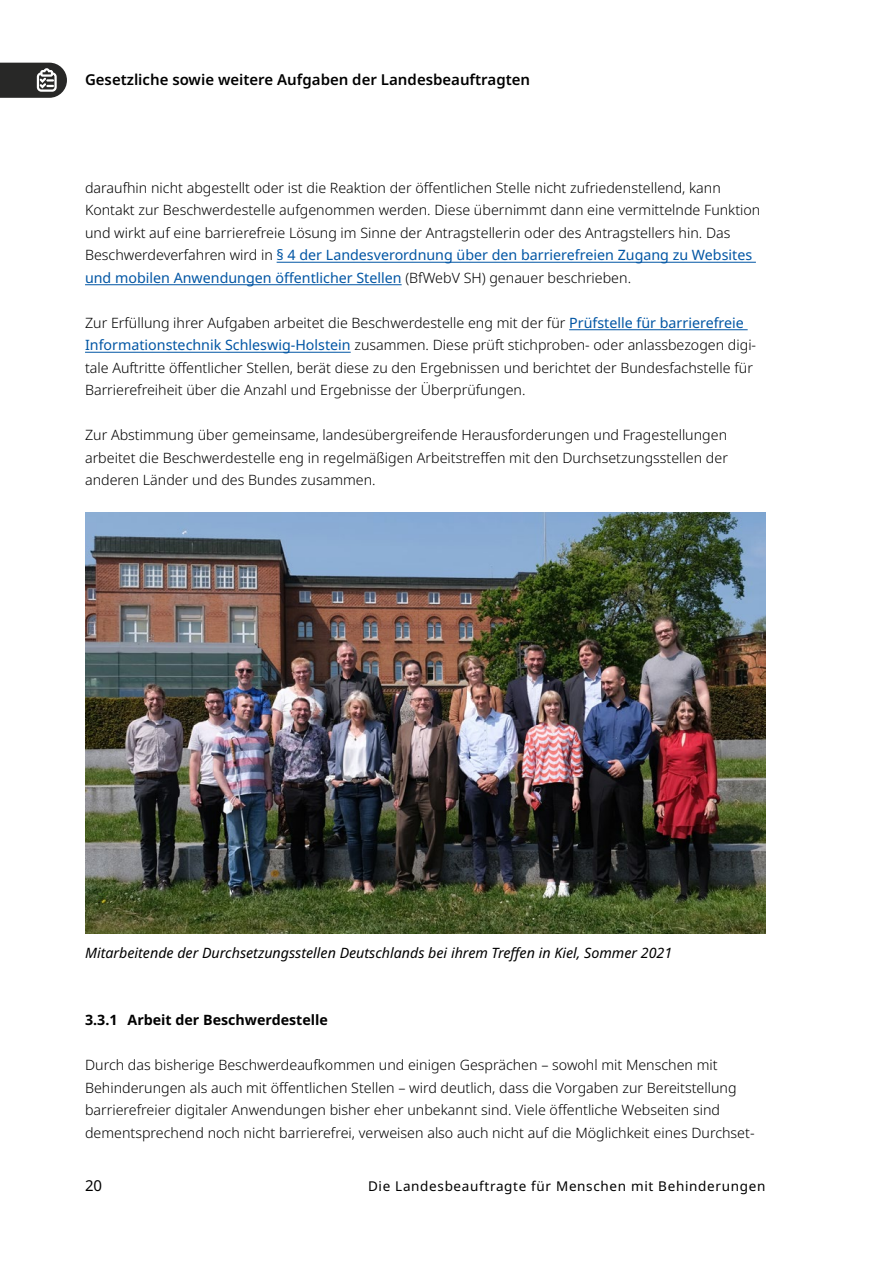
<style>
.page{position:relative;width:893px;height:1263px;background:#fff}
.page>*{position:absolute;margin:0;border:0;box-sizing:border-box;transform-origin:0 0}
.t1{font:600 15px "Noto Sans";color:#000}
.t2{font:15px "Noto Sans";color:#000}
.p-Normal{font:300 14.25px/22.5px "Noto Sans";color:#000}
.p-Bildunterschrift{font:italic 14.25px "Noto Sans";color:#000}
.H3-main{font:700 14.25px "Noto Sans";color:#000}
.t3{font:13.5px "Noto Sans";letter-spacing:.05em;color:#000}
.s1{font-weight:400;color:#0055a4}
</style>
<div class="page">
<svg style="left:0;top:63px;width:67px;height:35px;background:#4b4b4a"></svg>
<hr style="left:277px;top:262px;width:479px;height:1px;background:#0055a4">
<hr style="left:85px;top:284px;width:317px;height:1px;background:#0055a4">
<hr style="left:569px;top:329px;width:179px;height:1px;background:#0055a4">
<hr style="left:85px;top:352px;width:266px;height:1px;background:#0055a4">
<img style="left:85px;top:513px;width:680px;height:421px">
<p class="t1" style="left:85px;top:69px;width:447px">Gesetzliche sowie weitere Aufgaben der Landesbeauftragten</p>
<p class="p-Normal" style="left:85px;top:177px;width:677px">daraufhin nicht abgestellt oder ist die Reaktion der öffentlichen Stelle nicht zufriedenstellend, kann Kontakt zur Beschwerdestelle aufgenommen werden. Diese übernimmt dann eine vermittelnde Funktion und wirkt auf eine barrierefreie Lösung im Sinne der Antragstellerin oder des Antragstellers hin. Das Beschwerdeverfahren wird in <span class="s1">§ 4 der Landesverordnung über den barrierefreien Zugang zu Websites und mobilen Anwendungen öffentlicher Stellen</span> (BfWebV SH) genauer beschrieben.</p>
<p class="p-Normal" style="left:85px;top:312px;width:673px">Zur Erfüllung ihrer Aufgaben arbeitet die Beschwerdestelle eng mit der für <span class="s1">Prüfstelle für barrierefreie Informationstechnik Schleswig-Holstein</span> zusammen. Diese prüft stichproben- oder anlassbezogen digi&shy;tale Auftritte öffentlicher Stellen, berät diese zu den Ergebnissen und berichtet der Bundesfachstelle für Barrierefreiheit über die Anzahl und Ergebnisse der Überprüfungen.</p>
<p class="p-Normal" style="left:85px;top:424px;width:644px;text-align:justify">Zur Abstimmung über gemeinsame, landesübergreifende Herausforderungen und Fragestellungen arbeitet die Beschwerdestelle eng in regelmäßigen Arbeitstreffen mit den Durchsetzungsstellen der anderen Länder und des Bundes zusammen.</p>
<p class="p-Bildunterschrift" style="left:85px;top:942px;width:589px">Mitarbeitende der Durchsetzungsstellen Deutschlands bei ihrem Treffen in Kiel, Sommer 2021</p>
<h3 class="H3-main" style="left:85px;top:1010px;width:244px">3.3.1 Arbeit der Beschwerdestelle</h3>
<p class="p-Normal" style="left:85px;top:1054px;width:671px">Durch das bisherige Beschwerdeaufkommen und einigen Gesprächen – sowohl mit Menschen mit Behinderungen als auch mit öffentlichen Stellen – wird deutlich, dass die Vorgaben zur Bereitstellung barrierefreier digitaler Anwendungen bisher eher unbekannt sind. Viele öffentliche Webseiten sind dementsprechend noch nicht barrierefrei, verweisen also auch nicht auf die Möglichkeit eines Durchset-</p>
<p class="t2" style="left:85px;top:1175px;width:19px">20</p>
<p class="t3" style="left:368px;top:1176px;width:399px">Die Landesbeauftragte für Menschen mit Behinderungen</p>
</div>
